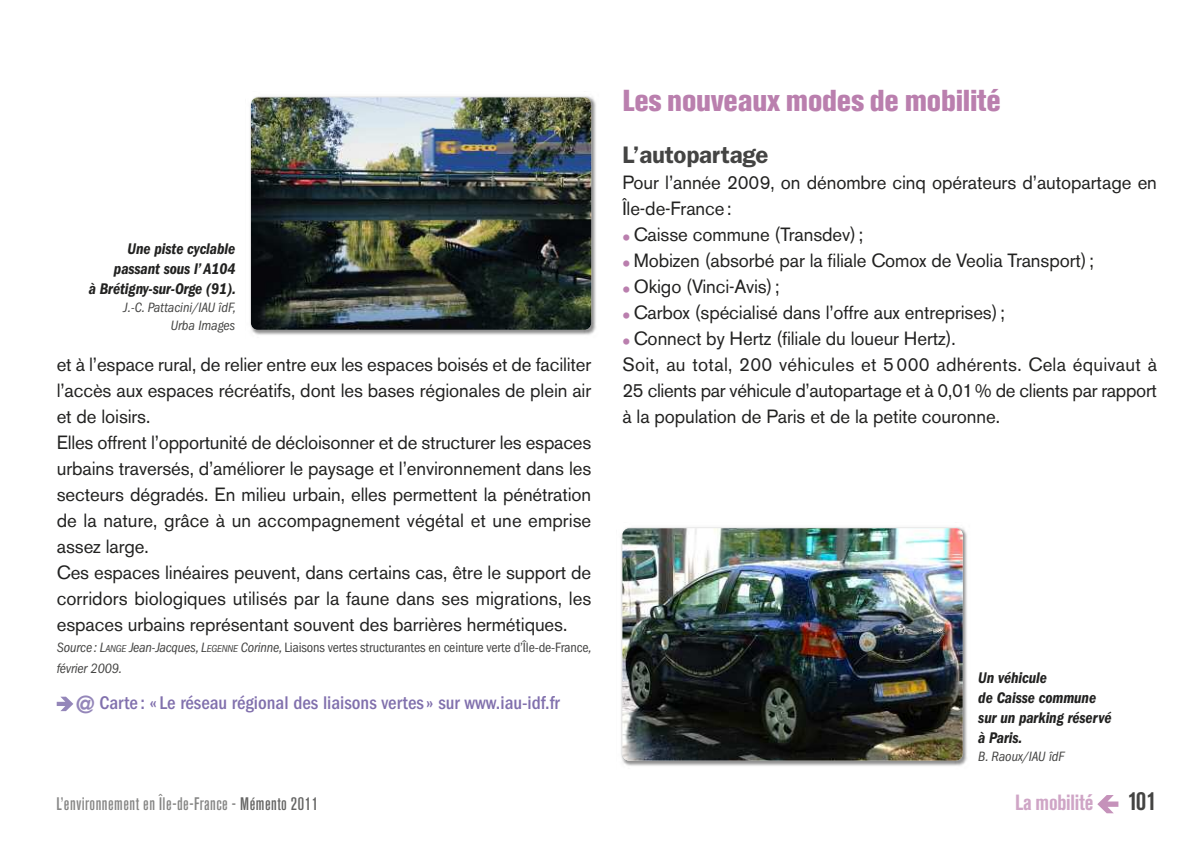
<style>
.page{position:relative;width:1191px;height:842px;background:#fff}
.page>*{position:absolute;margin:0;border:0;box-sizing:border-box;transform-origin:0 0}
.t1{font:800 condensed 30px "Akzidenz Grotesk BE";letter-spacing:-.01em;color:#ba7fae}
.t2{font:700 condensed 26.8px "Akzidenz Grotesk BE";color:#444443;scale:.94 1}
.t3{font:600 24px "Franklin Gothic";letter-spacing:-.01em;color:#444443}
.t4{font:700 condensed 21.8px "Akzidenz Grotesk BE";letter-spacing:-.01em;color:#cfa5c6}
.t5{font:19px/26px "Akzidenz Grotesk BE";letter-spacing:-.005em;color:#222221}
.t6{font:500 condensed 19px "Franklin Gothic";color:#8170ad}
.t7{font:500 condensed 18px "Akzidenz Grotesk BE";letter-spacing:.03em;color:#868685}
.t8{font:italic 600 condensed 16px/20px "Franklin Gothic";letter-spacing:-.005em;color:#222221;text-align:right}
.t9{font:condensed 14px/21px "Franklin Gothic";letter-spacing:-.01em;color:#444443}
.t10{font:italic condensed 14px/18px "Franklin Gothic";color:#444443;text-align:right}
.s1{font-style:italic}
.s2{font-style:italic;font-size:10.4px}
.s3{font-family:"Helvetica Neue";font-weight:700;font-stretch:normal;font-size:24px;color:#9486b9}
.s4{font-size:24px;color:#ba7fae}
.s5{color:#656564}
</style>
<div class="page">
<svg style="left:1097px;top:795px;width:21px;height:18px"></svg>
<svg style="left:57px;top:697px;width:16px;height:14px"></svg>
<img style="left:250px;top:96px;width:346px;height:239px">
<img style="left:251px;top:97px;width:340px;height:233px;border-radius:7px">
<img style="left:621px;top:527px;width:346px;height:239px">
<img style="left:622px;top:528px;width:340px;height:233px;border-radius:7px">
<p class="t8" style="left:89px;top:240px;width:149px">Une piste cyclable passant sous l’ A104<br>à Brétigny-sur-Orge (91).</p>
<p class="t10" style="left:123px;top:299px;width:114px">J.-C. Pattacini/IAU îdF,<br>Urba Images</p>
<p class="t5" style="left:57px;top:353px;width:536px">et à l’espace rural, de relier entre eux les espaces boisés et de faciliter l’accès aux espaces récréatifs, dont les bases régionales de plein air et de loisirs.<br>Elles offrent l’opportunité de décloisonner et de structurer les espaces urbains traversés, d’améliorer le paysage et l’environnement dans les secteurs dégradés. En milieu urbain, elles permettent la pénétration de la nature, grâce à un accompagnement végétal et une emprise assez large.<br>Ces espaces linéaires peuvent, dans certains cas, être le support de corridors biologiques utilisés par la faune dans ses migrations, les espaces urbains représentant souvent des barrières hermétiques.</p>
<p class="t9" style="left:57px;top:638px;width:537px"><span class="s1">Source : L</span><span class="s2">ANGE</span> <span class="s1">Jean-Jacques, L</span><span class="s2">EGENNE</span> <span class="s1">Corinne,</span>Liaisons vertes structurantes en ceinture verte d’Île-de-France<span class="s1">, février 2009.</span></p>
<p class="t6" style="left:76px;top:696px;width:485px"><span class="s3">@</span> Carte : « Le réseau régional des liaisons vertes» sur www.iau-idf.fr</p>
<h1 class="t1" style="left:622px;top:90px;width:380px">Les nouveaux modes de mobilité</h1>
<p class="t3" style="left:622px;top:147px;width:148px">L’autopartage</p>
<p class="t5" style="left:622px;top:171px;width:536px">Pour l’année 2009, on dénombre cinq opérateurs d’autopartage en<br>Île-de-France:</p>
<p class="t5" style="left:622px;top:223px;width:242px"><span class="s4">•</span> Caisse commune (Transdev);</p>
<p class="t5" style="left:622px;top:249px;width:473px"><span class="s4">•</span> Mobizen (absorbé par la filiale Comox de Veolia Transport);</p>
<p class="t5" style="left:622px;top:275px;width:159px"><span class="s4">•</span> Okigo (Vinci-Avis);</p>
<p class="t5" style="left:622px;top:301px;width:384px"><span class="s4">•</span> Carbox (spécialisé dans l’offre aux entreprises);</p>
<p class="t5" style="left:622px;top:327px;width:536px"><span class="s4">•</span> Connect by Hertz (filiale du loueur Hertz).<br>Soit, au total, 200 véhicules et 5000 adhérents. Cela équivaut à 25 clients par véhicule d’autopartage et à 0,01% de clients par rapport à la population de Paris et de la petite couronne.</p>
<p class="t8" style="left:978px;top:668px;width:135px;text-align:left">Un véhicule<br>de Caisse commune sur un parking réservé à Paris.</p>
<p class="t10" style="left:978px;top:748px;width:87px">B. Raoux/IAU îdF</p>
<p class="t7" style="left:56px;top:797px;width:263px">L’environnement en Île-de-France - <span class="s5">Mémento 2011</span></p>
<p class="t4" style="left:1015px;top:794px;width:80px">La mobilité</p>
<h2 class="t2" style="left:1128px;top:791px;width:32px">101</h2>
</div>
